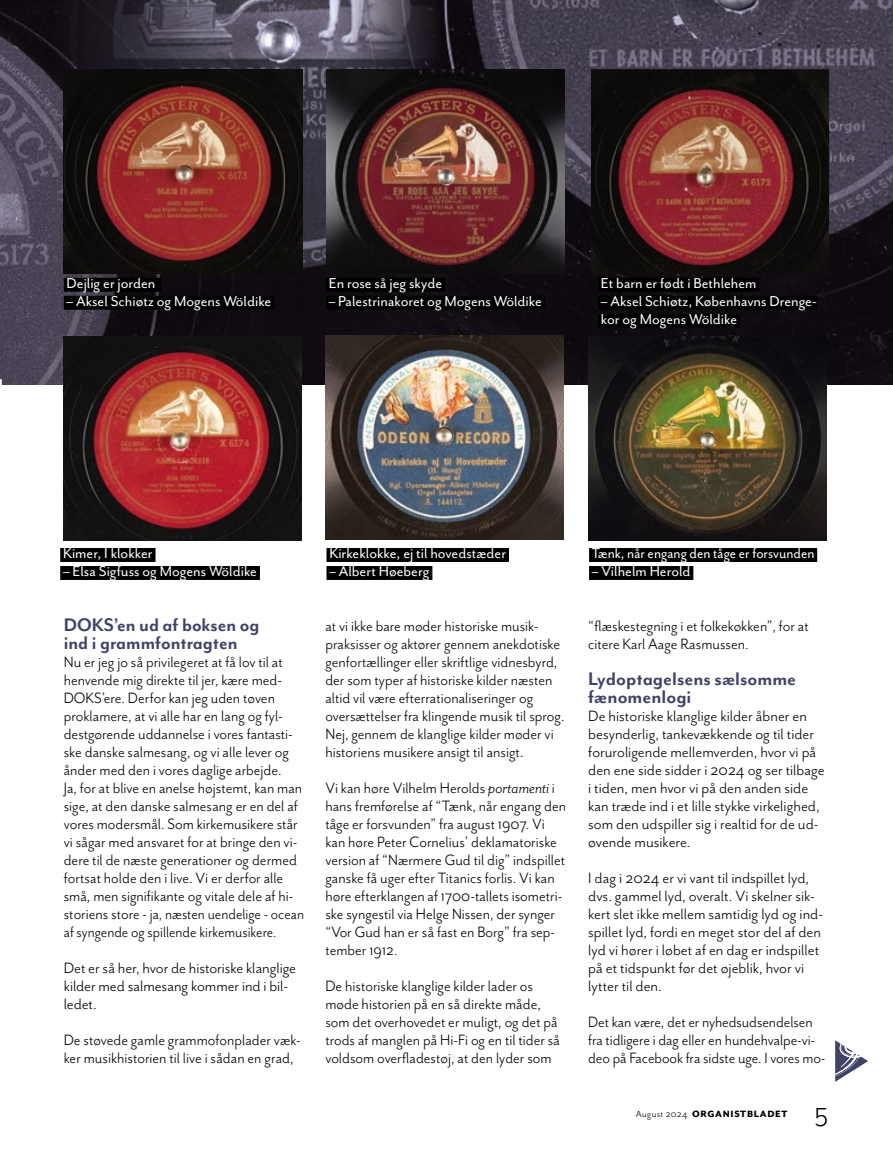
<style>
.page{position:relative;width:893px;height:1149px;background:#fff}
.page>*{position:absolute;margin:0;border:0;box-sizing:border-box;transform-origin:0 0}
.t1{font:30px "Mr Eaves San OT";color:#000}
.MR_orange{font:700 21px/18px "Mr Eaves Mod OT";color:#3f4366}
.BRØD_A{font:17.25px/18px "Mr Eaves San OT";color:#000}
.BRØD_A-2{font:17.25px/18px "Mr Eaves San OT";color:#000;scale:.96 1}
.BRØD_A-3{font:16.5px/18px "Mr Eaves San OT";color:#fff}
.BRØD_A-4{font:16.5px "Mr Eaves San OT";color:#fff;scale:.93 1}
.t2{font:800 10.5px "Mr Eaves Mod OT";letter-spacing:.07em;color:#000}
.s1{font-style:italic}
.s2{font-family:"Mr Eaves San OT";font-weight:400}
</style>
<div class="page">
<img style="left:0;top:0;width:893px;height:384px">
<svg style="left:835px;top:1040px;width:33px;height:41px"></svg>
<img style="left:64px;top:69px;width:238px;height:204px">
<div style="left:64px;top:278px;width:97px;height:13px;background:#000"></div>
<div style="left:64px;top:296px;width:210px;height:13px;background:#000"></div>
<img style="left:326px;top:69px;width:238px;height:204px">
<div style="left:326px;top:278px;width:119px;height:13px;background:#000"></div>
<div style="left:326px;top:296px;width:219px;height:13px;background:#000"></div>
<img style="left:591px;top:69px;width:238px;height:204px">
<div style="left:598px;top:278px;width:161px;height:13px;background:#000"></div>
<div style="left:598px;top:296px;width:219px;height:13px;background:#000"></div>
<div style="left:598px;top:314px;width:142px;height:13px;background:#000"></div>
<img style="left:64px;top:336px;width:238px;height:204px">
<div style="left:60px;top:548px;width:95px;height:13px;background:#000"></div>
<div style="left:60px;top:566px;width:200px;height:13px;background:#000"></div>
<img style="left:325px;top:335px;width:239px;height:205px">
<div style="left:326px;top:548px;width:183px;height:13px;background:#000"></div>
<div style="left:326px;top:566px;width:106px;height:13px;background:#000"></div>
<img style="left:588px;top:336px;width:238px;height:204px">
<div style="left:589px;top:548px;width:228px;height:13px;background:#000"></div>
<div style="left:589px;top:566px;width:104px;height:13px;background:#000"></div>
<p class="BRØD_A-3" style="left:67px;top:274px;width:90px">Dejlig er jorden</p>
<p class="BRØD_A-3" style="left:67px;top:292px;width:206px">– Aksel Schiøtz og Mogens Wöldike</p>
<p class="BRØD_A-3" style="left:329px;top:274px;width:115px">En rose så jeg skyde</p>
<p class="BRØD_A-3" style="left:329px;top:292px;width:215px">– Palestrinakoret og Mogens Wöldike</p>
<p class="BRØD_A-3" style="left:601px;top:274px;width:157px">Et barn er født i Bethlehem</p>
<p class="BRØD_A-3" style="left:601px;top:292px;width:217px">– Aksel Schiøtz, Københavns Drenge&shy;kor og Mogens Wöldike</p>
<p class="BRØD_A-3" style="left:63px;top:544px;width:91px">Kimer, I klokker</p>
<p class="BRØD_A-3" style="left:63px;top:562px;width:196px">– Elsa Sigfuss og Mogens Wöldike</p>
<p class="MR_orange" style="left:64px;top:615px;width:197px">DOKS’en ud af boksen og ind i grammfontragten</p>
<p class="BRØD_A" style="left:64px;top:652px;width:231px">Nu er jeg jo så privilegeret at få lov til at henvende mig direkte til jer, kære med-DOKS’ere. Derfor kan jeg uden tøven proklamere, at vi alle har en lang og fyl&shy;destgørende uddannelse i vores fantasti&shy;ske danske salmesang, og vi alle lever og ånder med den i vores daglige arbejde.</p>
<p class="BRØD_A" style="left:64px;top:778px;width:242px">Ja, for at blive en anelse højstemt, kan man sige, at den danske salmesang er en del af vores modersmål. Som kirkemusikere står vi sågar med ansvaret for at bringe den vi&shy;dere til de næste generationer og dermed fortsat holde den i live. Vi er derfor alle små, men signifikante og vitale dele af hi&shy;storiens store - ja, næsten uendelige - ocean af syngende og spillende kirkemusikere.</p>
<p class="BRØD_A" style="left:64px;top:958px;width:234px">Det er så her, hvor de historiske klanglige kilder med salmesang kommer ind i bil&shy;ledet.</p>
<p class="BRØD_A" style="left:64px;top:1030px;width:238px">De støvede gamle grammofonplader væk&shy;ker musikhistorien til live i sådan en grad,</p>
<p class="BRØD_A-3" style="left:329px;top:544px;width:178px">Kirkeklokke, ej til hovedstæder</p>
<p class="BRØD_A-3" style="left:329px;top:562px;width:102px">– Albert Høeberg</p>
<p class="BRØD_A" style="left:325px;top:616px;width:241px">at vi ikke bare møder historiske musik&shy;praksisser og aktører gennem anekdotiske genfortællinger eller skriftlige vidnesbyrd, der som typer af historiske kilder næsten altid vil være efterrationaliseringer og oversættelser fra klingende musik til sprog.<br>Nej, gennem de klanglige kilder møder vi historiens musikere ansigt til ansigt.</p>
<p class="BRØD_A" style="left:325px;top:778px;width:242px">Vi kan høre Vilhelm Herolds <span class="s1">portamenti</span> i hans fremførelse af “Tænk, når engang den tåge er forsvunden” fra august 1907. Vi kan høre Peter Cornelius’ deklamatoriske version af “Nærmere Gud til dig” indspillet ganske få uger efter Titanics forlis. Vi kan høre efterklangen af 1700-tallets isometri&shy;ske syngestil via Helge Nissen, der synger “Vor Gud han er så fast en Borg” fra sep&shy;tember 1912.</p>
<p class="BRØD_A" style="left:325px;top:976px;width:236px">De historiske klanglige kilder lader os møde historien på en så direkte måde, som det overhovedet er muligt, og det på trods af manglen på Hi-Fi og en til tider så voldsom overfladestøj, at den lyder som</p>
<p class="BRØD_A-4" style="left:592px;top:544px;width:241px">Tænk, når engang den tåge er forsvunden</p>
<p class="BRØD_A-3" style="left:592px;top:562px;width:100px">– Vilhelm Herold</p>
<p class="BRØD_A" style="left:588px;top:616px;width:222px">“flæskestegning i et folkekøkken”, for at citere Karl Aage Rasmussen.</p>
<p class="MR_orange" style="left:588px;top:669px;width:209px">Lydoptagelsens sælsomme fænomenlogi</p>
<p class="BRØD_A" style="left:588px;top:706px;width:238px">De historiske klanglige kilder åbner en besynderlig, tankevækkende og til tider foruroligende mellemverden, hvor vi på den ene side sidder i 2024 og ser tilbage i tiden, men hvor vi på den anden side kan træde ind i et lille stykke virkelighed, som den udspiller sig i realtid for de ud&shy;øvende musikere.</p>
<p class="BRØD_A" style="left:588px;top:868px;width:237px">I dag i 2024 er vi vant til indspillet lyd, dvs. gammel lyd, overalt. Vi skelner sik&shy;kert slet ikke mellem samtidig lyd og ind&shy;spillet lyd, fordi en meget stor del af den lyd vi hører i løbet af en dag er indspillet på et tidspunkt før det øjeblik, hvor vi lytter til den.</p>
<p class="BRØD_A-2" style="left:588px;top:1012px;width:249px">Det kan være, det er nyhedsudsendelsen fra tidligere i dag eller en hundehvalpe-vi&shy;deo på Facebook fra sidste uge. I vores mo-</p>
<p class="t2" style="left:636px;top:1107px;width:153px"><span class="s2">August 2024</span> ORGANISTBLADET</p>
<h1 class="t1" style="left:814px;top:1100px;width:15px">5</h1>
</div>
